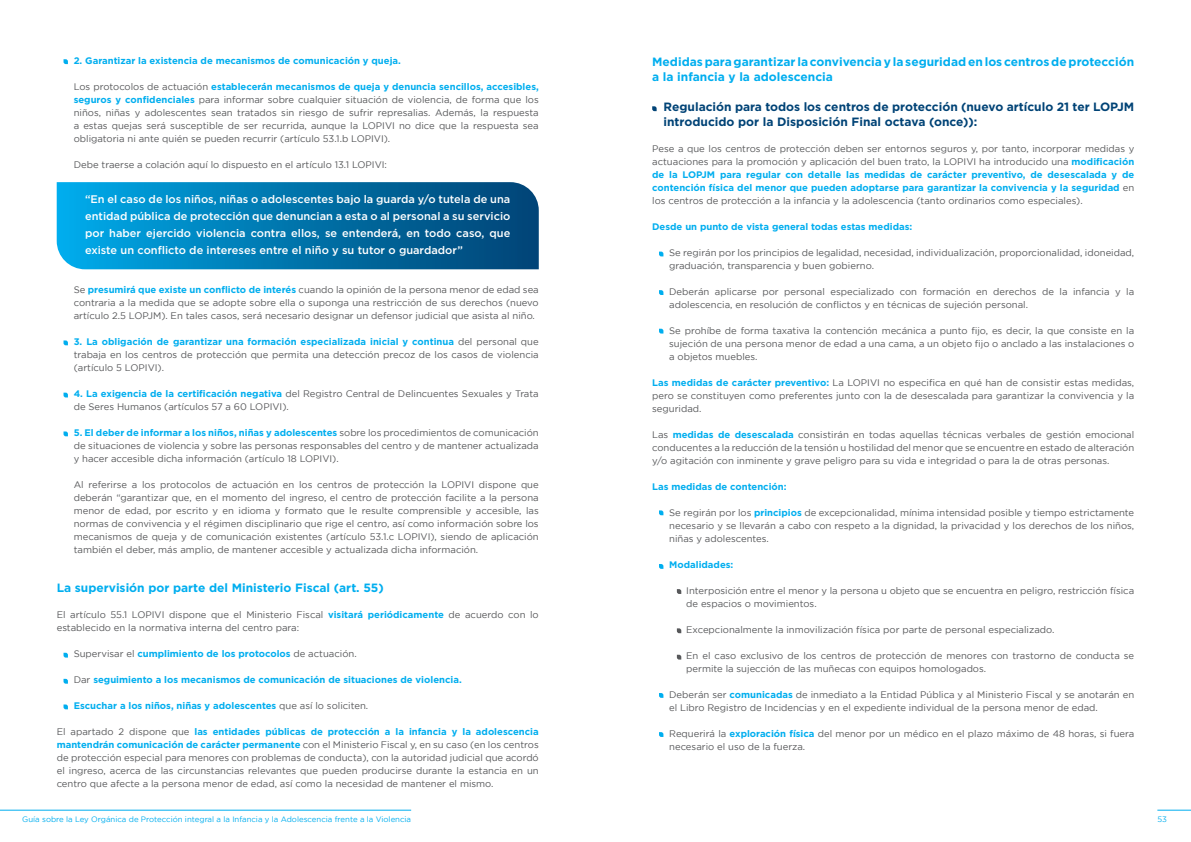
<style>
.page{position:relative;width:1191px;height:842px;background:#fff}
.page>*{position:absolute;margin:0;border:0;box-sizing:border-box;transform-origin:0 0}
.t1{font:700 12px/15px "Gotham";color:#00aeef}
.t2{font:700 12px/15px "Gotham";color:#014376}
.t3{font:500 11px/17px "Gotham";color:#fff;text-align:justify}
.t4{font:9.5px/13px "Gotham";color:#57585a;text-align:justify}
.t5{font:700 9.5px "Gotham";color:#00aeef}
.t6{font:7.8px "Gotham";color:#00aeef}
.s1{font-weight:700;color:#00aeef}
.s2{font-weight:400;color:#57585a}
</style>
<div class="page">
<svg style="left:57px;top:182px;width:482px;height:87px;background:#0276ae"></svg>
<hr style="left:1157px;top:810px;width:34px;height:1px;background:#00aeef">
<hr style="left:0;top:810px;width:411px;height:1px;background:#00aeef">
<svg style="left:63px;top:59px;width:5px;height:5px"></svg>
<svg style="left:63px;top:340px;width:5px;height:5px"></svg>
<svg style="left:63px;top:393px;width:5px;height:4px"></svg>
<svg style="left:63px;top:431px;width:5px;height:5px"></svg>
<svg style="left:63px;top:653px;width:5px;height:5px"></svg>
<svg style="left:63px;top:679px;width:5px;height:5px"></svg>
<svg style="left:63px;top:704px;width:5px;height:5px"></svg>
<svg style="left:659px;top:329px;width:4px;height:5px"></svg>
<svg style="left:659px;top:290px;width:4px;height:5px"></svg>
<svg style="left:659px;top:252px;width:4px;height:4px"></svg>
<svg style="left:652px;top:106px;width:4px;height:5px"></svg>
<svg style="left:659px;top:693px;width:4px;height:5px"></svg>
<svg style="left:659px;top:564px;width:4px;height:5px"></svg>
<svg style="left:659px;top:510px;width:4px;height:5px"></svg>
<svg style="left:659px;top:732px;width:4px;height:5px"></svg>
<svg style="left:677px;top:628px;width:4px;height:5px"></svg>
<svg style="left:677px;top:589px;width:4px;height:5px"></svg>
<svg style="left:677px;top:655px;width:4px;height:5px"></svg>
<p class="t5" style="left:74px;top:55px;width:329px">2. Garantizar la existencia de mecanismos de comunicación y queja.</p>
<p class="t4" style="left:74px;top:80px;width:466px">Los protocolos de actuación <span class="s1">establecerán mecanismos de queja y denuncia sencillos, accesibles, seguros y confidenciales</span> para informar sobre cualquier situación de violencia, de forma que los niños, niñas y adolescentes sean tratados sin riesgo de sufrir represalias. Además, la respuesta a estas quejas será susceptible de ser recurrida, aunque la LOPIVI no dice que la respuesta sea obligatoria ni ante quién se pueden recurrir (artículo 53.1.b LOPIVI).</p>
<p class="t4" style="left:74px;top:158px;width:315px">Debe traerse a colación aquí lo dispuesto en el artículo 13.1 LOPIVI:</p>
<p class="t3" style="left:85px;top:191px;width:427px">“En el caso de los niños, niñas o adolescentes bajo la guarda y/o tutela de una entidad pública de protección que denuncian a esta o al personal a su servicio por haber ejercido violencia contra ellos, se entenderá, en todo caso, que existe un conflicto de intereses entre el niño y su tutor o guardador”</p>
<p class="t4" style="left:74px;top:283px;width:466px">Se <span class="s1">presumirá que existe un conflicto de interés</span> cuando la opinión de la persona menor de edad sea contraria a la medida que se adopte sobre ella o suponga una restricción de sus derechos (nuevo artículo 2.5 LOPJM). En tales casos, será necesario designar un defensor judicial que asista al niño.</p>
<p class="t4" style="left:74px;top:335px;width:466px"><span class="s1">3. La obligación de garantizar una formación especializada inicial y continua</span> del personal que trabaja en los centros de protección que permita una detección precoz de los casos de violencia (artículo 5 LOPIVI).</p>
<p class="t4" style="left:74px;top:387px;width:466px"><span class="s1">4. La exigencia de la certificación negativa</span> del Registro Central de Delincuentes Sexuales y Trata de Seres Humanos (artículos 57 a 60 LOPIVI).</p>
<p class="t4" style="left:74px;top:426px;width:466px"><span class="s1">5. El deber de informar a los niños, niñas y adolescentes</span> sobre los procedimientos de comunicación de situaciones de violencia y sobre las personas responsables del centro y de mantener actualizada y hacer accesible dicha información (artículo 18 LOPIVI).</p>
<p class="t4" style="left:74px;top:478px;width:466px">Al referirse a los protocolos de actuación en los centros de protección la LOPIVI dispone que deberán “garantizar que, en el momento del ingreso, el centro de protección facilite a la persona menor de edad, por escrito y en idioma y formato que le resulte comprensible y accesible, las normas de convivencia y el régimen disciplinario que rige el centro, así como información sobre los mecanismos de queja y de comunicación existentes (artículo 53.1.c LOPIVI), siendo de aplicación también el deber, más amplio, de mantener accesible y actualizada dicha información.</p>
<p class="t1" style="left:57px;top:580px;width:328px">La supervisión por parte del Ministerio Fiscal (art. 55)</p>
<p class="t4" style="left:57px;top:608px;width:483px">El artículo 55.1 LOPIVI dispone que el Ministerio Fiscal <span class="s1">visitará periódicamente</span> de acuerdo con lo establecido en la normativa interna del centro para:</p>
<p class="t5" style="left:74px;top:648px;width:284px"><span class="s2">Supervisar el</span> cumplimiento de los protocolos <span class="s2">de actuación.</span></p>
<p class="t5" style="left:74px;top:674px;width:389px"><span class="s2">Dar</span> seguimiento a los mecanismos de comunicación de situaciones de violencia.</p>
<p class="t5" style="left:74px;top:700px;width:296px">Escuchar a los niños, niñas y adolescentes <span class="s2">que así lo soliciten.</span></p>
<p class="t4" style="left:57px;top:725px;width:483px">El apartado 2 dispone que <span class="s1">las entidades públicas de protección a la infancia y la adolescencia mantendrán comunicación de carácter permanente</span> con el Ministerio Fiscal y, en su caso (en los centros de protección especial para menores con problemas de conducta), con la autoridad judicial que acordó el ingreso, acerca de las circunstancias relevantes que pueden producirse durante la estancia en un centro que afecte a la persona menor de edad, así como la necesidad de mantener el mismo.</p>
<p class="t1" style="left:652px;top:54px;width:483px">Medidas para garantizar la convivencia y la seguridad en los centros de protección a la infancia y la adolescencia</p>
<p class="t2" style="left:663px;top:99px;width:472px">Regulación para todos los centros de protección (nuevo artículo 21 ter LOPJM introducido por la Disposición Final octava (once)):</p>
<p class="t4" style="left:652px;top:142px;width:483px">Pese a que los centros de protección deben ser entornos seguros y, por tanto, incorporar medidas y actuaciones para la promoción y aplicación del buen trato, la LOPIVI ha introducido una <span class="s1">modificación de la LOPJM para regular con detalle las medidas de carácter preventivo, de desescalada y de contención física del menor que pueden adoptarse para garantizar la convivencia y la seguridad</span> en los centros de protección a la infancia y la adolescencia (tanto ordinarios como especiales).</p>
<p class="t5" style="left:652px;top:221px;width:261px">Desde un punto de vista general todas estas medidas:</p>
<p class="t4" style="left:669px;top:246px;width:466px">Se regirán por los principios de legalidad, necesidad, individualización, proporcionalidad, idoneidad, graduación, transparencia y buen gobierno.</p>
<p class="t4" style="left:669px;top:285px;width:466px">Deberán aplicarse por personal especializado con formación en derechos de la infancia y la adolescencia, en resolución de conflictos y en técnicas de sujeción personal.</p>
<p class="t4" style="left:669px;top:324px;width:466px">Se prohíbe de forma taxativa la contención mecánica a punto fijo, es decir, la que consiste en la sujeción de una persona menor de edad a una cama, a un objeto fijo o anclado a las instalaciones o a objetos muebles.</p>
<p class="t4" style="left:652px;top:376px;width:483px"><span class="s1">Las medidas de carácter preventivo:</span> La LOPIVI no especifica en qué han de consistir estas medidas, pero se constituyen como preferentes junto con la de desescalada para garantizar la convivencia y la seguridad.</p>
<p class="t4" style="left:652px;top:428px;width:483px">Las <span class="s1">medidas de desescalada</span> consistirán en todas aquellas técnicas verbales de gestión emocional conducentes a la reducción de la tensión u hostilidad del menor que se encuentre en estado de alteración y/o agitación con inminente y grave peligro para su vida e integridad o para la de otras personas.</p>
<p class="t5" style="left:652px;top:481px;width:136px">Las medidas de contención:</p>
<p class="t4" style="left:669px;top:506px;width:466px">Se regirán por los <span class="s1">principios</span> de excepcionalidad, mínima intensidad posible y tiempo estrictamente necesario y se llevarán a cabo con respeto a la dignidad, la privacidad y los derechos de los niños, niñas y adolescentes.</p>
<p class="t5" style="left:669px;top:559px;width:66px">Modalidades:</p>
<p class="t4" style="left:686px;top:584px;width:449px">Interposición entre el menor y la persona u objeto que se encuentra en peligro, restricción física de espacios o movimientos.</p>
<p class="t4" style="left:686px;top:623px;width:370px">Excepcionalmente la inmovilización física por parte de personal especializado.</p>
<p class="t4" style="left:686px;top:649px;width:449px">En el caso exclusivo de los centros de protección de menores con trastorno de conducta se permite la sujección de las muñecas con equipos homologados.</p>
<p class="t4" style="left:669px;top:688px;width:466px">Deberán ser <span class="s1">comunicadas</span> de inmediato a la Entidad Pública y al Ministerio Fiscal y se anotarán en el Libro Registro de Incidencias y en el expediente individual de la persona menor de edad.</p>
<p class="t4" style="left:669px;top:727px;width:466px">Requerirá la <span class="s1">exploración física</span> del menor por un médico en el plazo máximo de 48 horas, si fuera necesario el uso de la fuerza.</p>
<p class="t6" style="left:22px;top:814px;width:390px">Guía sobre la Ley Orgánica de Protección integral a la Infancia y la Adolescencia frente a la Violencia</p>
<p class="t6" style="left:1157px;top:814px;width:11px">53</p>
</div>
